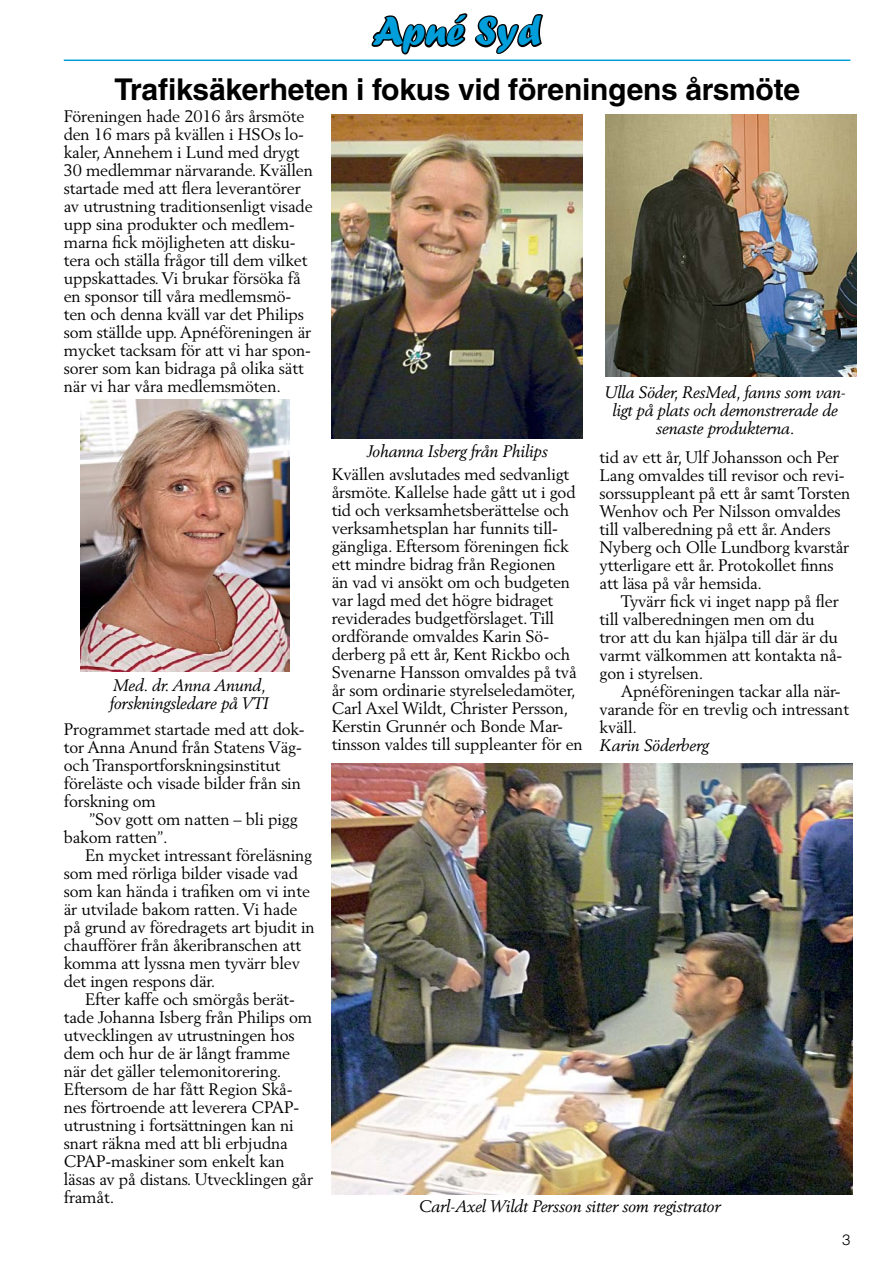
<style>
.page{position:relative;width:893px;height:1263px;background:#fff}
.page>*{position:absolute;margin:0;border:0;box-sizing:border-box;transform-origin:0 0}
.t1{font:42px "Forte";color:#009fdb}
.t2{font:700 30px "Helvetica";letter-spacing:-.01em;color:#000}
.t3{font:16.5px/18px "Berling";letter-spacing:-.01em;color:#000}
.t4{font:italic 16.5px/18px "Berling";letter-spacing:-.01em;color:#000}
.t5{font:300 15px "Helvetica";color:#000}
</style>
<div class="page">
<svg style="left:371px;top:13px;width:172px;height:42px"></svg>
<hr style="left:64px;top:60px;width:786px;height:1px;background:#009fdb">
<img style="left:81px;top:400px;width:209px;height:272px">
<img style="left:332px;top:115px;width:251px;height:323px">
<img style="left:606px;top:115px;width:251px;height:261px">
<img style="left:332px;top:763px;width:520px;height:432px">
<h1 class="t1" style="left:372px;top:7px;width:171px">Apné Syd</h1>
<h2 class="t2" style="left:115px;top:71px;width:687px">Trafiksäkerheten i fokus vid föreningens årsmöte</h2>
<p class="t3" style="left:64px;top:107px;width:251px">Föreningen hade 2016 års årsmöte den 16 mars på kvällen i HSOs lo&shy;kaler, Annehem i Lund med drygt 30 medlemmar närvarande. Kvällen startade med att flera leverantörer av utrustning traditionsenligt visade upp sina produkter och medlem&shy;marna fick möjligheten att disku&shy;tera och ställa frågor till dem vilket uppskattades. Vi brukar försöka få en sponsor till våra medlemsmö&shy;ten och denna kväll var det Philips som ställde upp. Apnéföreningen är mycket tacksam för att vi har spon&shy;sorer som kan bidraga på olika sätt när vi har våra medlemsmöten.</p>
<p class="t4" style="left:110px;top:676px;width:160px">Med. dr. Anna Anund, forskningsledare på VTI</p>
<p class="t3" style="left:64px;top:720px;width:242px">Programmet startade med att dok&shy;tor Anna Anund från Statens Väg&shy;och Transportforskningsinstitut föreläste och visade bilder från sin forskning om</p>
<p class="t3" style="left:64px;top:810px;width:235px;text-indent:25px">”Sov gott om natten – bli pigg bakom ratten”.</p>
<p class="t3" style="left:64px;top:846px;width:252px;text-indent:21px">En mycket intressant föreläsning som med rörliga bilder visade vad som kan hända i trafiken om vi inte är utvilade bakom ratten. Vi hade på grund av föredragets art bjudit in chaufförer från åkeribranschen att komma att lyssna men tyvärr blev det ingen respons där.</p>
<p class="t3" style="left:64px;top:990px;width:251px;text-indent:21px">Efter kaffe och smörgås berät&shy;tade Johanna Isberg från Philips om utvecklingen av utrustningen hos dem och hur de är långt framme när det gäller telemonitorering.<br>Eftersom de har fått Region Skå&shy;nes förtroende att leverera CPAP&shy;utrustning i fortsättningen kan ni snart räkna med att bli erbjudna<br>CPAP-maskiner som enkelt kan läsas av på distans. Utvecklingen går framåt.</p>
<p class="t4" style="left:367px;top:443px;width:183px">Johanna Isberg från Philips</p>
<p class="t3" style="left:332px;top:465px;width:252px">Kvällen avslutades med sedvanligt årsmöte. Kallelse hade gått ut i god tid och verksamhetsberättelse och verksamhetsplan har funnits till&shy;gängliga. Eftersom föreningen fick ett mindre bidrag från Regionen<br>än vad vi ansökt om och budgeten var lagd med det högre bidraget reviderades budgetförslaget. Till ordförande omvaldes Karin Sö&shy;derberg på ett år, Kent Rickbo och Svenarne Hansson omvaldes på två år som ordinarie styrelseledamöter, Carl Axel Wildt, Christer Persson, Kerstin Grunnér och Bonde Mar&shy;tinsson valdes till suppleanter för en</p>
<p class="t4" style="left:604px;top:383px;width:243px;text-align:center">Ulla Söder, ResMed, fanns som van&shy;ligt på plats och demonstrerade de senaste produkterna.</p>
<p class="t3" style="left:600px;top:448px;width:252px">tid av ett år, Ulf Johansson och Per Lang omvaldes till revisor och revi&shy;sorssuppleant på ett år samt Torsten Wenhov och Per Nilsson omvaldes till valberedning på ett år. Anders Nyberg och Olle Lundborg kvarstår ytterligare ett år. Protokollet finns att läsa på vår hemsida.</p>
<p class="t3" style="left:600px;top:592px;width:244px;text-indent:21px">Tyvärr fick vi inget napp på fler till valberedningen men om du tror att du kan hjälpa till där är du varmt välkommen att kontakta nå&shy;gon i styrelsen.</p>
<p class="t3" style="left:600px;top:682px;width:251px;text-indent:21px">Apnéföreningen tackar alla när&shy;varande för en trevlig och intressant kväll.</p>
<p class="t4" style="left:600px;top:736px;width:111px">Karin Söderberg</p>
<p class="t4" style="left:419px;top:1197px;width:303px">Carl-Axel Wildt Persson sitter som registrator</p>
<p class="t5" style="left:842px;top:1230px;width:10px">3</p>
</div>
